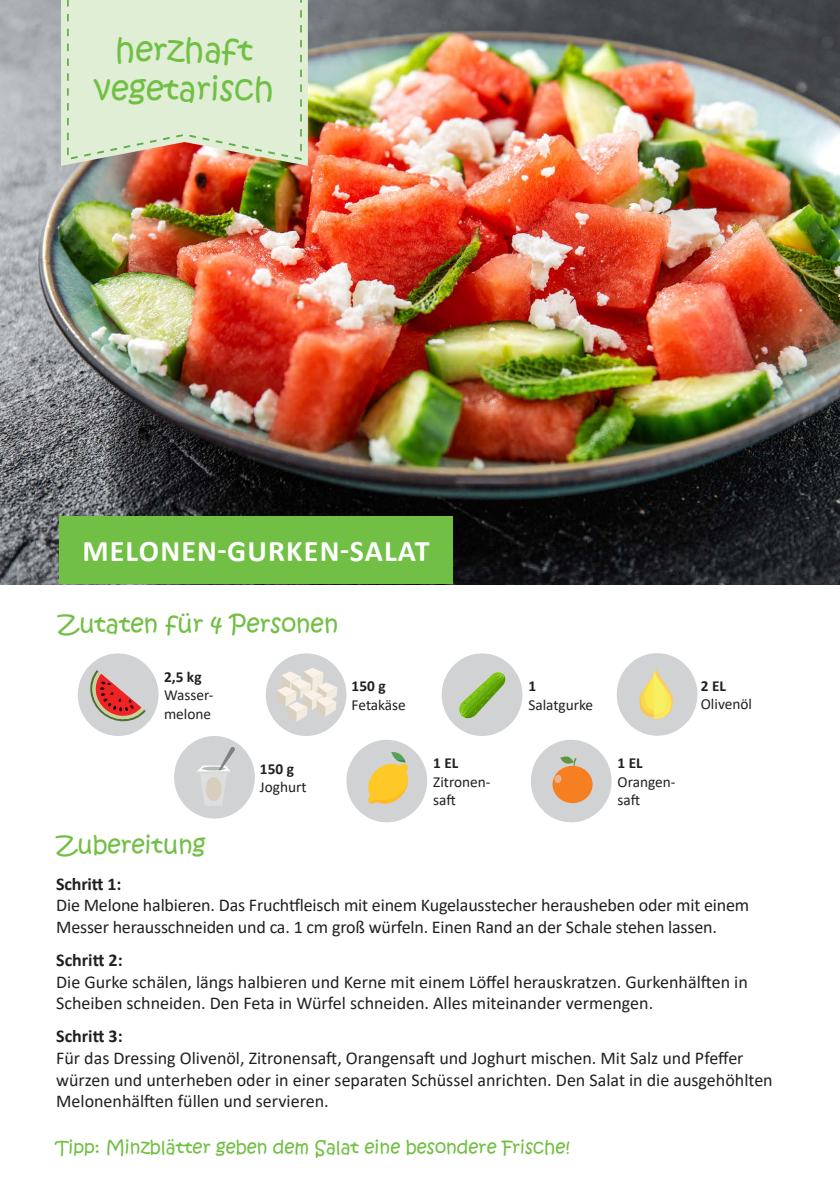
<style>
.page{position:relative;width:840px;height:1191px;background:#fff}
.page>*{position:absolute;margin:0;border:0;box-sizing:border-box;transform-origin:0 0}
.t1{font:32px/38.4px "Kristen ITC";color:#71bf44;text-align:center}
.t2{font:700 30px "Calibri";letter-spacing:.04em;color:#fff}
.Überschrift{font:24px "Kristen ITC";color:#71bf44}
.Text{font:18px/21.6px "Calibri";color:#231f20}
.Überschrift_Text{font:18px "Kristen ITC";color:#71bf44}
.t3{font:15.4px/18.4px "Calibri";color:#231f20}
.s1{font-weight:700}
</style>
<div class="page">
<img style="left:0;top:0;width:839px;height:584px">
<img style="left:61px;top:0;width:247px;height:166px">
<div style="left:67px;top:0;width:235px;height:160px;background:#dfeed4"></div>
<div style="left:59px;top:516px;width:394px;height:68px;background:#71bf44"></div>
<div style="left:78px;top:653px;width:80px;height:83px;background:#d1d2d4;border-radius:50%"></div>
<div style="left:265px;top:653px;width:81px;height:83px;background:#d1d2d4;border-radius:50%"></div>
<div style="left:441px;top:653px;width:81px;height:83px;background:#d1d2d4;border-radius:50%"></div>
<svg style="left:459px;top:672px;width:47px;height:47px"></svg>
<svg style="left:86px;top:670px;width:60px;height:55px"></svg>
<svg style="left:277px;top:667px;width:60px;height:55px"></svg>
<div style="left:174px;top:736px;width:81px;height:82px;background:#d1d2d4;border-radius:50%"></div>
<svg style="left:197px;top:747px;width:38px;height:58px"></svg>
<div style="left:346px;top:740px;width:81px;height:82px;background:#d1d2d4;border-radius:50%"></div>
<svg style="left:368px;top:752px;width:40px;height:52px"></svg>
<div style="left:530px;top:740px;width:81px;height:82px;background:#d1d2d4;border-radius:50%"></div>
<div style="left:552px;top:766px;width:40px;height:37px;background:#f57f21;border-radius:50%"></div>
<svg style="left:560px;top:756px;width:16px;height:13px"></svg>
<div style="left:554px;top:774px;width:7px;height:9px;background:#e9b28e;border-radius:50%"></div>
<div style="left:616px;top:653px;width:81px;height:82px;background:#d1d2d4;border-radius:50%"></div>
<svg style="left:640px;top:668px;width:32px;height:51px"></svg>
<p class="t1" style="left:94px;top:32px;width:181px">herzhaft vegetarisch</p>
<p class="t2" style="left:82px;top:530px;width:348px">MELONEN-GURKEN-SALAT</p>
<p class="Überschrift" style="left:57px;top:608px;width:282px">Zutaten für 4 Personen</p>
<p class="t3" style="left:164px;top:667px;width:51px"><span class="s1">2,5 kg<br></span>Wasser-</p>
<p class="t3" style="left:164px;top:704px;width:49px">melone</p>
<p class="t3" style="left:351px;top:676px;width:56px"><span class="s1">150 g<br></span>Fetakäse</p>
<p class="t3" style="left:528px;top:676px;width:66px"><span class="s1">1<br></span>Salatgurke</p>
<p class="Überschrift" style="left:55px;top:829px;width:151px">Zubereitung</p>
<p class="t3" style="left:260px;top:759px;width:48px"><span class="s1">150 g<br></span>Joghurt</p>
<p class="t3" style="left:433px;top:753px;width:59px"><span class="s1">1 EL<br></span>Zitronen-</p>
<p class="t3" style="left:433px;top:790px;width:24px">saft</p>
<p class="t3" style="left:617px;top:753px;width:59px"><span class="s1">1 EL<br></span>Orangen-</p>
<p class="t3" style="left:617px;top:790px;width:24px">saft</p>
<p class="t3" style="left:700px;top:676px;width:53px"><span class="s1">2 EL<br></span>Olivenöl</p>
<p class="Text" style="left:56px;top:872px;width:694px"><span class="s1">Schritt 1:<br></span>Die Melone halbieren. Das Fruchtfleisch mit einem Kugelausstecher herausheben oder mit einem<br>Messer herausschneiden und ca. 1 cm groß würfeln. Einen Rand an der Schale stehen lassen.</p>
<p class="Text" style="left:56px;top:948px;width:692px"><span class="s1">Schritt 2:<br></span>Die Gurke schälen, längs halbieren und Kerne mit einem Löffel herauskratzen. Gurkenhälften in<br>Scheiben schneiden. Den Feta in Würfel schneiden. Alles miteinander vermengen.</p>
<p class="Text" style="left:56px;top:1025px;width:717px"><span class="s1">Schritt 3:<br></span>Für das Dressing Olivenöl, Zitronensaft, Orangensaft und Joghurt mischen. Mit Salz und Pfeffer würzen und unterheben oder in einer separaten Schüssel anrichten. Den Salat in die ausgehöhlten Melonenhälften füllen und servieren.</p>
<p class="Überschrift_Text" style="left:55px;top:1135px;width:516px">Tipp: Minzblätter geben dem Salat eine besondere Frische!</p>
</div>
